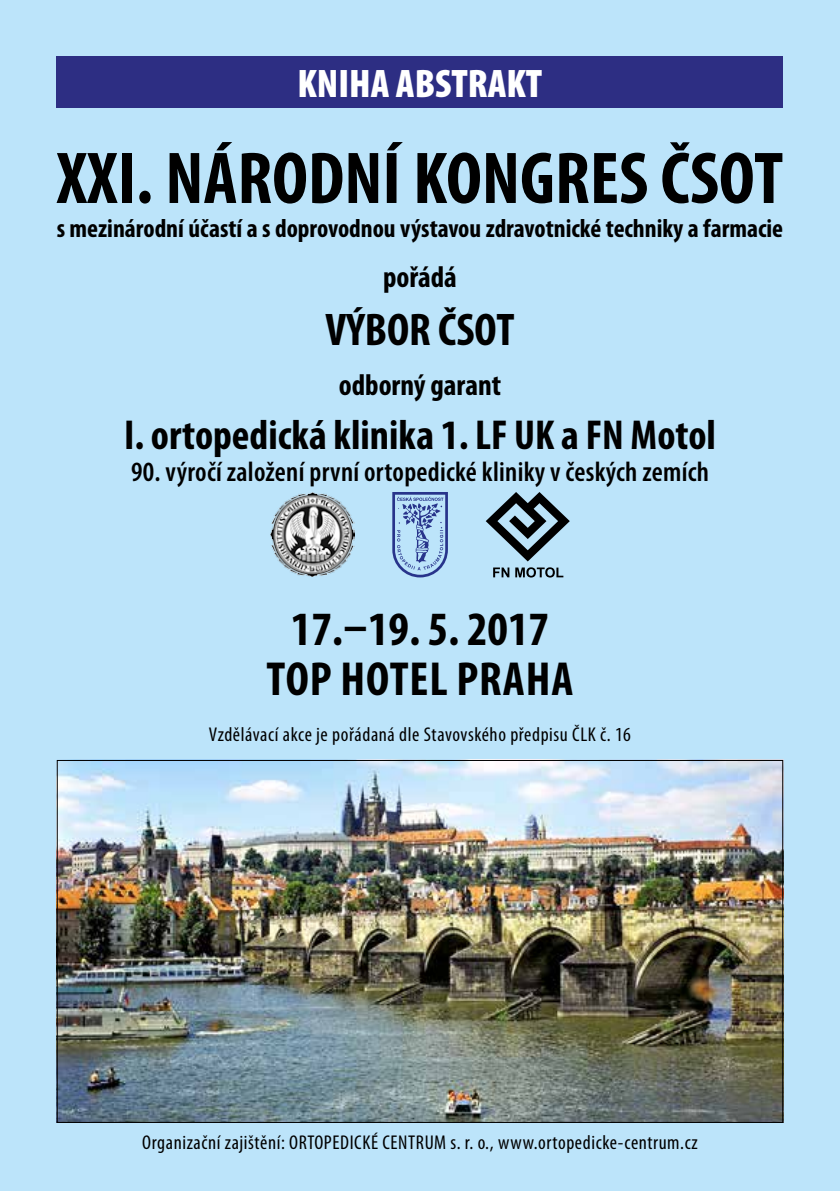
<style>
.page{position:relative;width:840px;height:1191px;background:#fff}
.page>*{position:absolute;margin:0;border:0;box-sizing:border-box;transform-origin:0 0}
.t1{font:700 condensed 74px "Myriad Pro";color:#000}
.t2{font:700 condensed 48px/50px "Myriad Pro";letter-spacing:.02em;color:#000;text-align:center}
.t3{font:700 condensed 46px "Myriad Pro";color:#000}
.t4{font:700 condensed 42px "Myriad Pro";color:#000}
.t5{font:900 condensed 40px "Myriad Pro";color:#fff}
.t6{font:700 condensed 30px "Myriad Pro";color:#000}
.t7{font:600 condensed 28px "Myriad Pro";letter-spacing:.01em;color:#000}
.t8{font:700 condensed 26px "Myriad Pro";color:#000}
.t9{font:condensed 20px "Myriad Pro";letter-spacing:.03em;color:#000}
</style>
<div class="page">
<div style="left:0;top:0;width:839px;height:1191px;background:#bce4fa"></div>
<div style="left:57px;top:57px;width:725px;height:51px;background:#2d2e83"></div>
<img style="left:270px;top:493px;width:84px;height:84px">
<svg style="left:392px;top:492px;width:55px;height:85px"></svg>
<svg style="left:485px;top:492px;width:84px;height:69px"></svg>
<svg style="left:493px;top:567px;width:16px;height:10px"></svg>
<svg style="left:515px;top:567px;width:48px;height:10px"></svg>
<img style="left:59px;top:762px;width:721px;height:359px">
<h3 class="t5" style="left:297px;top:58px;width:246px">KNIHA ABSTRAKT</h3>
<h1 class="t1" style="left:57px;top:132px;width:727px">XXI. NÁRODNÍ KONGRES ČSOT</h1>
<h3 class="t8" style="left:57px;top:212px;width:727px">s mezinárodní účastí a s doprovodnou výstavou zdravotnické techniky a farmacie</h3>
<h3 class="t6" style="left:383px;top:258px;width:75px">pořádá</h3>
<h3 class="t3" style="left:325px;top:301px;width:190px">VÝBOR ČSOT</h3>
<h3 class="t6" style="left:338px;top:366px;width:164px">odborný garant</h3>
<h3 class="t4" style="left:124px;top:408px;width:593px">I. ortopedická klinika 1. LF UK a FN Motol</h3>
<h3 class="t7" style="left:131px;top:454px;width:579px">90. výročí založení první ortopedické kliniky v českých zemích</h3>
<h2 class="t2" style="left:266px;top:603px;width:308px">17.–19. 5. 2017<br>TOP HOTEL PRAHA</h2>
<p class="t9" style="left:209px;top:722px;width:423px">Vzdělávací akce je pořádaná dle Stavovského předpisu ČLK č. 16</p>
<p class="t9" style="left:142px;top:1130px;width:556px">Organizační zajištění: ORTOPEDICKÉ CENTRUM s. r. o., www.ortopedicke-centrum.cz</p>
</div>
